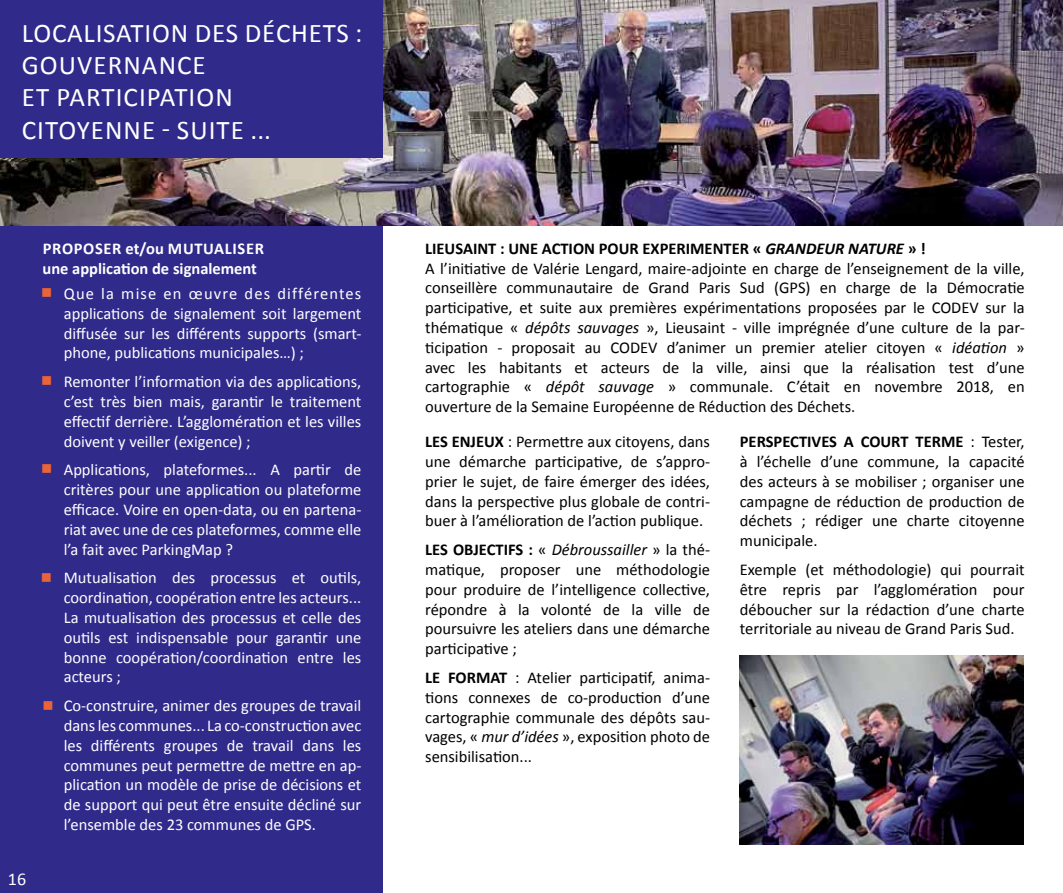
<style>
.page{position:relative;width:1063px;height:893px;background:#fff}
.page>*{position:absolute;margin:0;border:0;box-sizing:border-box;transform-origin:0 0}
.t1{font:27px/32.4px "Calibri";letter-spacing:.04em;color:#fff}
.t2{font:18px "Calibri";color:#fff}
.t3{font:16.5px/19.8px "Calibri";color:#000;text-align:justify}
.t4{font:16.5px/19.8px "Calibri";color:#fff;text-align:justify}
.t5{font:700 16.5px/19.8px "Calibri";color:#fff;text-align:center}
.t6{font:15px "Wingdings";color:#eb6437}
.s1{font-weight:700}
.s2{font-weight:700;font-style:italic}
.s3{font-style:italic}
</style>
<div class="page">
<div style="left:0;top:217px;width:383px;height:676px;background:#302a8b"></div>
<img style="left:0;top:0;width:1063px;height:225px">
<div style="left:0;top:0;width:383px;height:157px;background:#302a8b"></div>
<img style="left:740px;top:656px;width:283px;height:189px">
<h1 class="t1" style="left:22px;top:16px;width:26px">Localisationdesd</h1>
<h1 class="t1" style="left:262px;top:16px;width:27px">échets</h1>
<h1 class="t1" style="left:355px;top:16px;width:9px">:</h1>
<h1 class="t1" style="left:22px;top:49px;width:49px">gouvernance<br>et participation citoyenne</h1>
<h1 class="t1" style="left:162px;top:114px;width:111px">- SUITE ...</h1>
<p class="t5" style="left:43px;top:238px;width:216px">et/ou mutualiser<br>une application de signalement</p>
<p class="t3" style="left:425px;top:238px;width:601px;text-align:left"><span class="s1">LIEUSAINT : UNE ACTION POUR EXPERIMENTER «</span> <span class="s2">GRANDEUR NATURE</span> <span class="s1">» !<br></span>A l’initiative de Valérie Lengard, maire-adjointe en charge de l’enseignement de la ville, conseillère communautaire de Grand Paris Sud (GPS) en charge de la Démocratie participative, et suite aux premières expérimentations proposées par le CODEV sur la thématique « <span class="s3">dépôts sauvages</span> », Lieusaint - ville imprégnée d’une culture de la par&shy;ticipation - proposait au CODEV d’animer un premier atelier citoyen « <span class="s3">idéation</span> » avec les habitants et acteurs de la ville, ainsi que la réalisation test d’une cartographie « <span class="s3">dépôt sauvage</span> » communale. C’était en novembre 2018, en ouverture de la Semaine Européenne de Réduction des Déchets.</p>
<p class="t5" style="left:43px;top:238px;width:21px">Proposer</p>
<p class="t4" style="left:64px;top:284px;width:299px">Que la mise en œuvre des différentes applications de signalement soit largement diffusée sur les différents supports (smart&shy;phone, publications municipales…) ;</p>
<p class="t4" style="left:64px;top:372px;width:299px">Remonter l’information via des applications, c’est très bien mais, garantir le traitement effectif derrière. L’agglomération et les villes doivent y veiller (exigence) ;</p>
<p class="t4" style="left:64px;top:460px;width:299px">Applications, plateformes... A partir de critères pour une application ou plateforme efficace. Voire en open-data, ou en partena&shy;riat avec une de ces plateformes, comme elle l’a fait avec ParkingMap ?</p>
<p class="t4" style="left:64px;top:568px;width:299px">Mutualisation des processus et outils, coordination, coopération entre les acteurs...<br>La mutualisation des processus et celle des outils est indispensable pour garantir une bonne coopération/coordination entre les acteurs ;</p>
<p class="t4" style="left:64px;top:696px;width:299px">Co-construire, animer des groupes de travail dansles communes... La co-construction avec les différents groupes de travail dans les communes peut permettre de mettre en ap&shy;plication un modèle de prise de décisions et de support qui peut être ensuite décliné sur l’ensemble des 23 communes de GPS.</p>
<p class="t6" style="left:41px;top:285px;width:13px">■</p>
<p class="t6" style="left:41px;top:372px;width:13px">■</p>
<p class="t3" style="left:425px;top:432px;width:286px"><span class="s1">LES ENJEUX</span> : Permettre aux citoyens, dans une démarche participative, de s’appro&shy;prier le sujet, de faire émerger des idées, dans la perspective plus globale de contri&shy;buer à l’amélioration de l’action publique.</p>
<p class="t3" style="left:425px;top:540px;width:286px"><span class="s1">LES OBJECTIFS :</span> « <span class="s3">Débroussailler</span> » la thé&shy;matique, proposer une méthodologie pour produire de l’intelligence collective, répondre à la volonté de la ville de poursuivre les ateliers dans une démarche participative ;</p>
<p class="t3" style="left:425px;top:668px;width:286px"><span class="s1">LE FORMAT</span> : Atelier participatif, anima&shy;tions connexes de co-production d’une cartographie communale des dépôts sau&shy;vages, « <span class="s3">mur d’idées</span> », exposition photo de sensibilisation...</p>
<p class="t3" style="left:740px;top:432px;width:286px"><span class="s1">PERSPECTIVES A COURT TERME</span> : Tester, à l’échelle d’une commune, la capacité des acteurs à se mobiliser ; organiser une campagne de réduction de production de déchets ; rédiger une charte citoyenne municipale.</p>
<p class="t3" style="left:740px;top:560px;width:286px">Exemple (et méthodologie) qui pourrait être repris par l’agglomération pour déboucher sur la rédaction d’une charte territoriale au niveau de Grand Paris Sud.</p>
<p class="t6" style="left:41px;top:461px;width:13px">■</p>
<p class="t6" style="left:41px;top:570px;width:13px">■</p>
<p class="t6" style="left:43px;top:697px;width:13px">■</p>
<p class="t2" style="left:8px;top:867px;width:20px">16</p>
</div>
